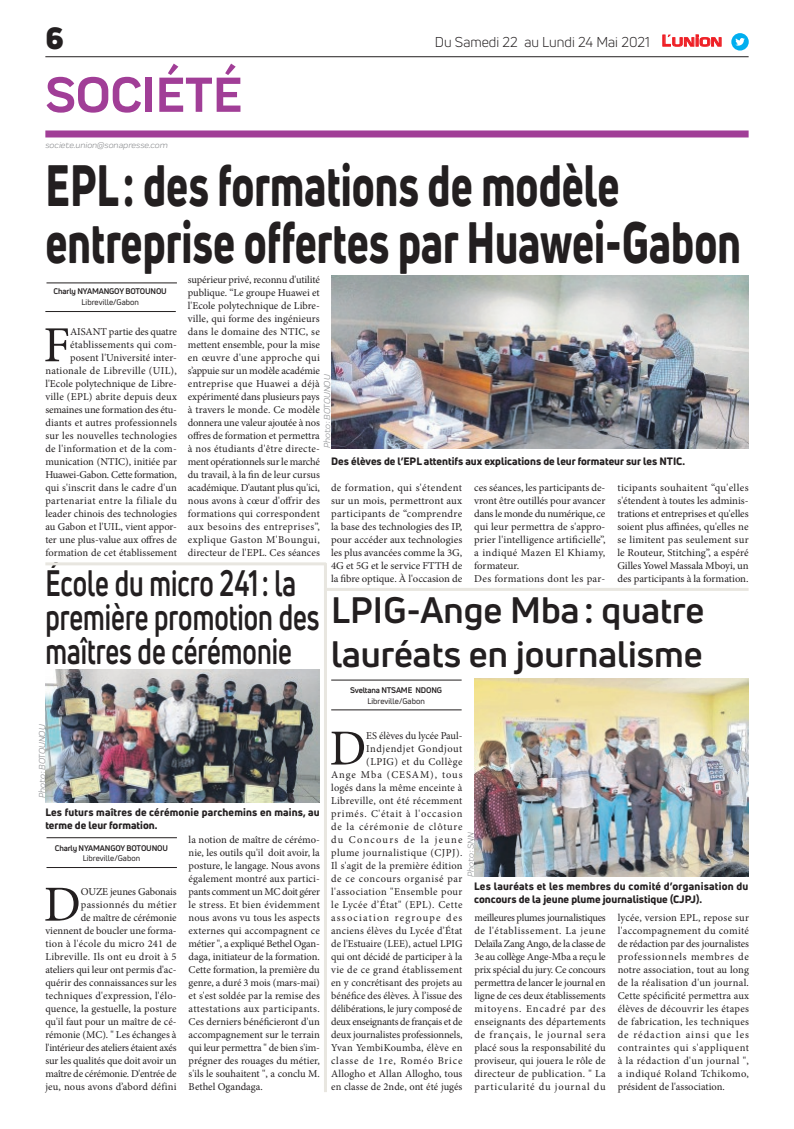
<style>
.page{position:relative;width:794px;height:1129px;background:#fff}
.page>*{position:absolute;margin:0;border:0;box-sizing:border-box;transform-origin:0 0}
.t1{font:800 57px/57px "Uni Neue";color:#231f20;scale:.73 1}
.t2{font:700 51px "Praktika";color:#a13e97}
.t3{font:50.5px "Minion Pro";color:#231f20}
.t4{font:700 36px/34px "Uni Neue";color:#231f20;scale:.73 1}
.t5{font:700 36px/43.2px "Uni Neue";color:#231f20}
.t6{font:900 30px "Uni Neue";color:#231f20}
.t7{font:14px "Uni Neue";color:#231f20}
.t8{font:10.5px/13px "Minion Pro";letter-spacing:.005em;color:#231f20;text-align:justify}
.t9{font:800 10.5px/12.6px "Uni Neue";color:#231f20}
.t10{font:italic 9px "Praktika";color:#818386}
.t11{font:700 8px "Uni Neue";letter-spacing:-.02em;color:#231f20}
.t12{font:8px "Uni Neue";color:#231f20}
.s1{font-family:"Eurostile";font-weight:600;font-size:14.9px;color:#ee1d23}
.s2{font-family:"Eurostile";font-weight:600;font-size:11.4px;color:#ee1d23}
</style>
<div class="page">
<hr style="left:45px;top:56px;width:703px;height:1px;background:#231f20">
<div style="left:45px;top:130px;width:703px;height:7px;background:#a13e97"></div>
<svg style="left:662px;top:34px;width:60px;height:13px"></svg>
<div style="left:731px;top:33px;width:17px;height:18px;background:#00aeef;border-radius:50%"></div>
<svg style="left:735px;top:38px;width:10px;height:8px"></svg>
<hr style="left:331px;top:709px;width:130px;height:1px;background:#231f20">
<hr style="left:331px;top:679px;width:130px;height:1px;background:#231f20">
<hr style="left:45px;top:311px;width:131px;height:1px;background:#231f20">
<hr style="left:46px;top:283px;width:131px;height:1px;background:#231f20">
<img style="left:331px;top:276px;width:417px;height:173px">
<img style="left:474px;top:678px;width:274px;height:198px">
<hr style="left:46px;top:866px;width:131px;height:1px;background:#231f20">
<hr style="left:46px;top:837px;width:131px;height:1px;background:#231f20">
<img style="left:45px;top:669px;width:275px;height:133px">
<hr style="left:45px;top:562px;width:281px;height:3px;background:#e8e6e0">
<hr style="left:324px;top:587px;width:424px;height:3px;background:#e8e6e0">
<hr style="left:324px;top:563px;width:3px;height:528px;background:#e8e6e0">
<h3 class="t6" style="left:45px;top:17px;width:20px">6</h3>
<h2 class="t2" style="left:45px;top:54px;width:198px">SOCIÉTÉ</h2>
<p class="t10" style="left:45px;top:139px;width:124px">societe.union@sonapresse.com</p>
<h3 class="t7" style="left:435px;top:33px;width:289px">Du Samedi 22 au Lundi 24 Mai 2021 <span class="s1">L</span><span class="s2">UNION</span></h3>
<h1 class="t1" style="left:45px;top:156px;width:954px">EPL: des formations de modèle entreprise offertes par Huawei-Gabon</h1>
<p class="t11" style="left:54px;top:286px;width:115px">Charly NYAMANGOY BOTOUNOU</p>
<p class="t12" style="left:82px;top:297px;width:59px">Libreville/Gabon</p>
<p class="t8" style="left:188px;top:273px;width:134px">supérieur privé, reconnu d'utilité publique. “Le groupe Huawei et l'Ecole polytechnique de Libre&shy;ville, qui forme des ingénieurs dans le domaine des NTIC, se mettent ensemble, pour la mise en œuvre d'une approche qui s’appuie sur un modèle académie entreprise que Huawei a déjà expérimenté dans plusieurs pays à travers le monde. Ce modèle donnera une valeur ajoutée à nos offres de formation et permettra à nos étudiants d'être directe&shy;ment opérationnels sur le marché du travail, à la fin de leur cursus académique. D'autant plus qu'ici, nous avons à cœur d'offrir des formations qui correspondent aux besoins des entreprises”, explique Gaston M'Boungui, directeur de l'EPL. Ces séances</p>
<p class="t8" style="left:45px;top:325px;width:133px;text-align:right">AISANT partie des quatre établissements qui com&shy;posent l'Université inter&shy;nationale de Libreville (UIL), l'Ecole polytechnique de Libre&shy;ville (EPL) abrite depuis deux semaines une formation des étu&shy;diants et autres professionnels sur les nouvelles technologies de l'information et de la com&shy;munication (NTIC), initiée par<br>Huawei-Gabon. Cette formation, qui s'inscrit dans le cadre d'un partenariat entre la filiale du leader chinois des technologies au Gabon et l'UIL, vient appor&shy;ter une plus-value aux offres de formation de cet établissement</p>
<h3 class="t3" style="left:43px;top:311px;width:28px">F</h3>
<p class="t10" style="left:321px;top:448px;width:75px;rotate:-90deg">Photo : BOTOUNOU</p>
<p class="t9" style="left:331px;top:454px;width:355px">Des élèves de l’EPL attentifs aux explications de leur formateur sur les NTIC.</p>
<p class="t8" style="left:331px;top:481px;width:133px">de formation, qui s'étendent sur un mois, permettront aux participants de “comprendre la base des technologies des IP, pour accéder aux technologies les plus avancées comme la 3G, 4G et 5G et le service FTTH de la fibre optique. À l'occasion de</p>
<p class="t8" style="left:474px;top:481px;width:133px;text-align:left">ces séances, les participants de&shy;vront être outillés pour avancer dans le monde du numérique, ce qui leur permettra de s'appro&shy;prier l'intelligence artificielle”, a indiqué Mazen El Khiamy, formateur.<br>Des formations dont les par-</p>
<p class="t8" style="left:617px;top:481px;width:133px">ticipants souhaitent “qu'elles s'étendent à toutes les adminis&shy;trations et entreprises et qu'elles soient plus affinées, qu'elles ne se limitent pas seulement sur le Routeur, Stitching”, a espéré Gilles Yowel Massala Mboyi, un des participants à la formation.</p>
<h3 class="t4" style="left:45px;top:565px;width:377px">École du micro 241: la première promotion des maîtres de cérémonie</h3>
<h3 class="t5" style="left:331px;top:588px;width:374px">LPIG-Ange Mba: quatre lauréats en journalisme</h3>
<p class="t11" style="left:350px;top:685px;width:93px">Sveltana NTSAME NDONG</p>
<p class="t12" style="left:367px;top:695px;width:59px">Libreville/Gabon</p>
<p class="t10" style="left:36px;top:798px;width:75px;rotate:-90deg">Photo : BOTOUNOU</p>
<p class="t9" style="left:45px;top:806px;width:276px">Les futurs maîtres de cérémonie parchemins en mains, au terme de leur formation.</p>
<p class="t11" style="left:55px;top:842px;width:115px">Charly NYAMANGOY BOTOUNOU</p>
<p class="t12" style="left:83px;top:853px;width:59px">Libreville/Gabon</p>
<p class="t8" style="left:45px;top:884px;width:133px;text-align:right">OUZE jeunes Gabonais passionnés du métier<br>de maître de cérémonie viennent de boucler une forma&shy;tion à l'école du micro 241 de<br>Libreville. Ils ont eu droit à 5 ateliers qui leur ont permis d'ac&shy;quérir des connaissances sur les techniques d'expression, l'élo&shy;quence, la gestuelle, la posture qu'il faut pour un maître de cé&shy;rémonie (MC). " Les échanges à l'intérieur des ateliers étaient axés sur les qualités que doit avoir un maître de cérémonie. D'entrée de jeu, nous avons d’abord défini</p>
<h3 class="t3" style="left:44px;top:870px;width:39px">D</h3>
<p class="t8" style="left:189px;top:832px;width:133px">la notion de maître de cérémo&shy;nie, les outils qu'il doit avoir, la posture, le langage. Nous avons également montré aux partici&shy;pants comment un MC doit gérer le stress. Et bien évidemment nous avons vu tous les aspects externes qui accompagnent ce métier ", a expliqué Bethel Ogan&shy;daga, initiateur de la formation.<br>Cette formation, la première du genre, a duré 3 mois (mars-mai) et s'est soldée par la remise des attestations aux participants.<br>Ces derniers bénéficieront d'un accompagnement sur le terrain qui leur permettra " de bien s'im&shy;prégner des rouages du métier, s'ils le souhaitent ", a conclu M.<br>Bethel Ogandaga.</p>
<p class="t8" style="left:331px;top:728px;width:133px;text-align:right">ES élèves du lycée Paul-<br>Indjendjet Gondjout<br>(LPIG) et du Collège<br>Ange Mba (CESAM), tous logés dans la même enceinte à<br>Libreville, ont été récemment primés. C'était à l'occasion de la cérémonie de clôture du Concours de la jeune plume journalistique (CJPJ).<br>Il s'agit de la première édition de ce concours organisé par l'association "Ensemble pour le Lycée d’État" (EPL). Cette association regroupe des anciens élèves du Lycée d’État de l'Estuaire (LEE), actuel LPIG qui ont décidé de participer à la vie de ce grand établissement en y concrétisant des projets au bénéfice des élèves. À l’issue des délibérations, le jury composé de deux enseignants de français et de deux journalistes professionnels,<br>Yvan YembiKoumba, élève en classe de 1re, Roméo Brice<br>Allogho et Allan Allogho, tous en classe de 2nde, ont été jugés</p>
<h3 class="t3" style="left:329px;top:714px;width:38px">D</h3>
<p class="t10" style="left:464px;top:877px;width:47px;rotate:-90deg">Photo : SNN</p>
<p class="t9" style="left:474px;top:879px;width:276px">Les lauréats et les membres du comité d’organisation du concours de la jeune plume journalistique (CJPJ).</p>
<p class="t8" style="left:474px;top:910px;width:133px">meilleures plumes journalistiques de l'établissement. La jeune Delaïla Zang Ango, de la classe de 3e au collège Ange-Mba a reçu le prix spécial du jury. Ce concours permettra de lancer le journal en ligne de ces deux établissements mitoyens. Encadré par des enseignants des départements de français, le journal sera placé sous la responsabilité du proviseur, qui jouera le rôle de directeur de publication. " La particularité du journal du</p>
<p class="t8" style="left:617px;top:910px;width:133px">lycée, version EPL, repose sur l'accompagnement du comité de rédaction par des journalistes professionnels membres de notre association, tout au long de la réalisation d'un journal.<br>Cette spécificité permettra aux élèves de découvrir les étapes de fabrication, les techniques de rédaction ainsi que les contraintes qui s'appliquent à la rédaction d'un journal ", a indiqué Roland Tchikomo, président de l'association.</p>
</div>
